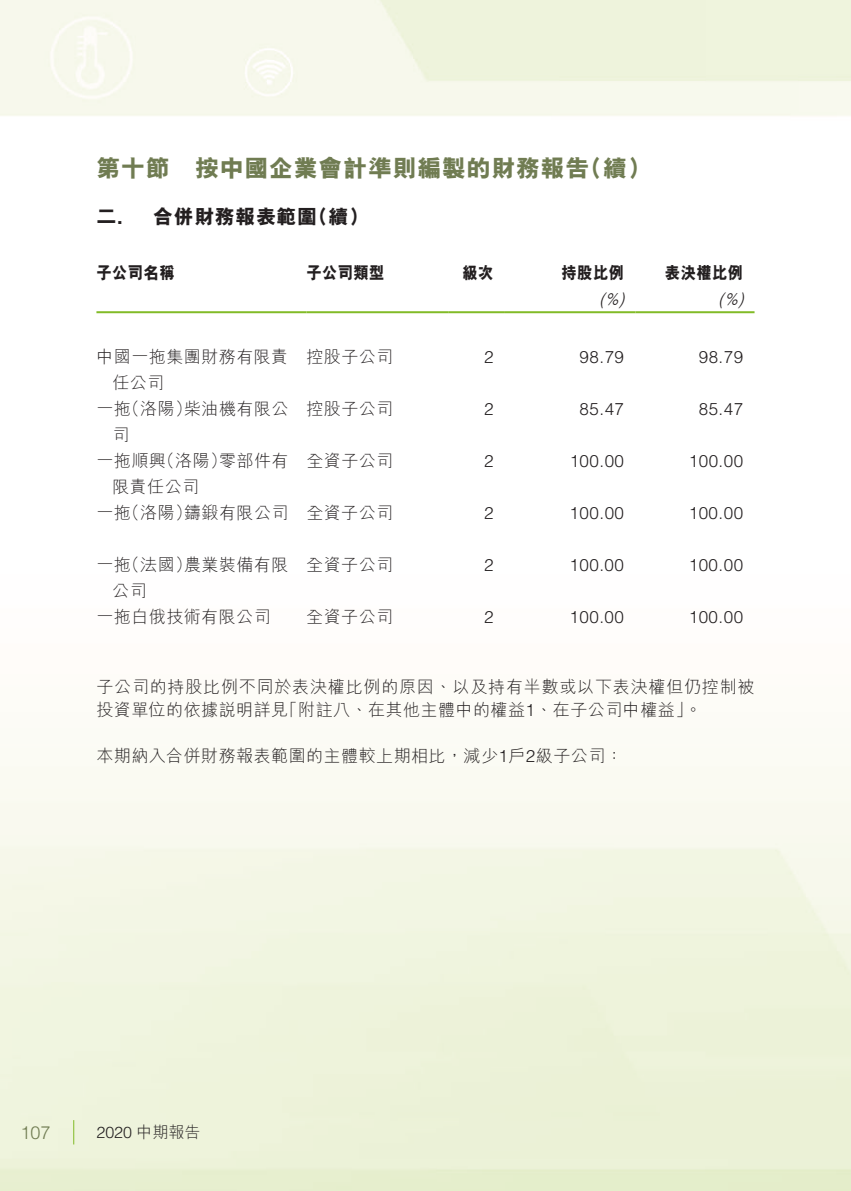
<style>
.page{position:relative;width:851px;height:1191px;background:#fff}
.page>*{position:absolute;margin:0;border:0;box-sizing:border-box;transform-origin:0 0}
.t1{font:800 24px "M Hei HK";letter-spacing:.03em;color:#707c52}
.t2{font:800 20px "M Hei HK";letter-spacing:.03em;color:#231f20}
.t3{font:300 18px "Helvetica LT Std";color:#707c52}
.t4{font:300 17px/26px "M Hei HK";letter-spacing:.03em;color:#231f20}
.t5{font:300 17px "Helvetica LT Std";letter-spacing:.03em;color:#231f20}
.t6{font:800 17px "M Hei HK";letter-spacing:.03em;color:#231f20;scale:.9 1}
.t7{font:italic 300 17px "Helvetica LT Std";color:#231f20;scale:.9 1}
.t8{font:300 16px "Helvetica LT Std";color:#231f20}
.s1{font-family:"Helvetica LT Std";font-weight:700}
.s2{font-family:"Helvetica LT Std"}
.s3{font-family:"M Hei HK"}
</style>
<div class="page">
<svg style="left:73px;top:1120px;width:1px;height:24px"></svg>
<hr style="left:96px;top:311px;width:210px;height:2px;background:#82bb27">
<hr style="left:306px;top:311px;width:142px;height:2px;background:#82bb27">
<hr style="left:448px;top:311px;width:57px;height:2px;background:#82bb27">
<hr style="left:505px;top:311px;width:130px;height:2px;background:#82bb27">
<hr style="left:635px;top:311px;width:119px;height:2px;background:#82bb27">
<h1 class="t1" style="left:96px;top:156px;width:75px">第十節</h1>
<h1 class="t1" style="left:195px;top:156px;width:396px">按中國企業會計準則編製的財務報告</h1>
<h1 class="t1" style="left:578px;top:156px;width:74px">（續(</h1>
<p class="t2" style="left:96px;top:207px;width:28px">二<span class="s1">.</span></p>
<p class="t2" style="left:308px;top:207px;width:62px">（續(</p>
<p class="t2" style="left:153px;top:207px;width:165px">合併財務報表範圍</p>
<p class="t6" style="left:96px;top:264px;width:88px">子公司名稱</p>
<p class="t6" style="left:306px;top:264px;width:88px">子公司類型</p>
<p class="t6" style="left:462px;top:264px;width:36px">級次</p>
<p class="t6" style="left:561px;top:264px;width:71px">持股比例</p>
<p class="t6" style="left:664px;top:264px;width:88px">表決權比例</p>
<p class="t7" style="left:599px;top:288px;width:29px">%)</p>
<p class="t7" style="left:619px;top:288px;width:13px">(</p>
<p class="t7" style="left:718px;top:288px;width:29px">%)</p>
<p class="t7" style="left:738px;top:288px;width:13px">(</p>
<p class="t4" style="left:112px;top:343px;width:177px;text-indent:-16px">中國一拖集團財務有限責任公司</p>
<p class="t5" style="left:698px;top:346px;width:46px">98.79</p>
<p class="t4" style="left:306px;top:343px;width:88px">控股子公司</p>
<p class="t5" style="left:579px;top:346px;width:46px">98.79</p>
<p class="t5" style="left:484px;top:346px;width:11px">2</p>
<p class="t4" style="left:123px;top:395px;width:71px">（洛陽）</p>
<p class="t4" style="left:184px;top:395px;width:106px">柴油機有限公</p>
<p class="t4" style="left:306px;top:395px;width:88px">控股子公司</p>
<p class="t4" style="left:96px;top:395px;width:36px;text-align:right">一拖司</p>
<p class="t5" style="left:698px;top:398px;width:46px">85.47</p>
<p class="t5" style="left:579px;top:398px;width:46px">85.47</p>
<p class="t5" style="left:484px;top:398px;width:11px">2</p>
<p class="t4" style="left:158px;top:447px;width:71px">（洛陽）</p>
<p class="t4" style="left:219px;top:447px;width:71px">零部件有</p>
<p class="t4" style="left:306px;top:447px;width:88px">全資子公司</p>
<p class="t4" style="left:112px;top:447px;width:88px;text-indent:-16px">一拖順興<br>限責任公司</p>
<p class="t5" style="left:688px;top:450px;width:56px">100.00</p>
<p class="t5" style="left:484px;top:450px;width:11px">2</p>
<p class="t5" style="left:569px;top:450px;width:56px">100.00</p>
<p class="t4" style="left:123px;top:499px;width:71px">（洛陽）</p>
<p class="t4" style="left:184px;top:499px;width:106px">鑄鍛有限公司</p>
<p class="t4" style="left:96px;top:499px;width:36px">一拖</p>
<p class="t4" style="left:306px;top:499px;width:88px">全資子公司</p>
<p class="t5" style="left:484px;top:502px;width:11px">2</p>
<p class="t5" style="left:569px;top:502px;width:56px">100.00</p>
<p class="t5" style="left:688px;top:502px;width:56px">100.00</p>
<p class="t4" style="left:123px;top:551px;width:71px">（法國）</p>
<p class="t4" style="left:184px;top:551px;width:106px">農業裝備有限</p>
<p class="t4" style="left:306px;top:551px;width:88px">全資子公司</p>
<p class="t4" style="left:112px;top:551px;width:36px;text-indent:-16px">一拖公司</p>
<p class="t5" style="left:688px;top:554px;width:56px">100.00</p>
<p class="t5" style="left:484px;top:554px;width:11px">2</p>
<p class="t5" style="left:569px;top:554px;width:56px">100.00</p>
<p class="t4" style="left:96px;top:603px;width:176px">一拖白俄技術有限公司</p>
<p class="t4" style="left:306px;top:603px;width:88px">全資子公司</p>
<p class="t5" style="left:484px;top:606px;width:11px">2</p>
<p class="t5" style="left:569px;top:606px;width:56px">100.00</p>
<p class="t5" style="left:688px;top:606px;width:56px">100.00</p>
<p class="t4" style="left:280px;top:675px;width:475px;line-height:23px;text-indent:-184px">子公司的持股比例不同於表決權比例的原因、以及持有半數或以下表決權但仍控制被「附註八、在其他主體中的權益 、<span class="s2">1</span> 在子公司中權益。「</p>
<p class="t4" style="left:96px;top:696px;width:193px">投資單位的依據說明詳見</p>
<p class="t4" style="left:96px;top:742px;width:528px">本期納入合併財務報表範圍的主體較上期相比，減少 戶<span class="s2">1 2</span>級子公司：</p>
<p class="t3" style="left:21px;top:1121px;width:32px">107</p>
<p class="t8" style="left:96px;top:1122px;width:106px">2020 <span class="s3">中期報告</span></p>
</div>
